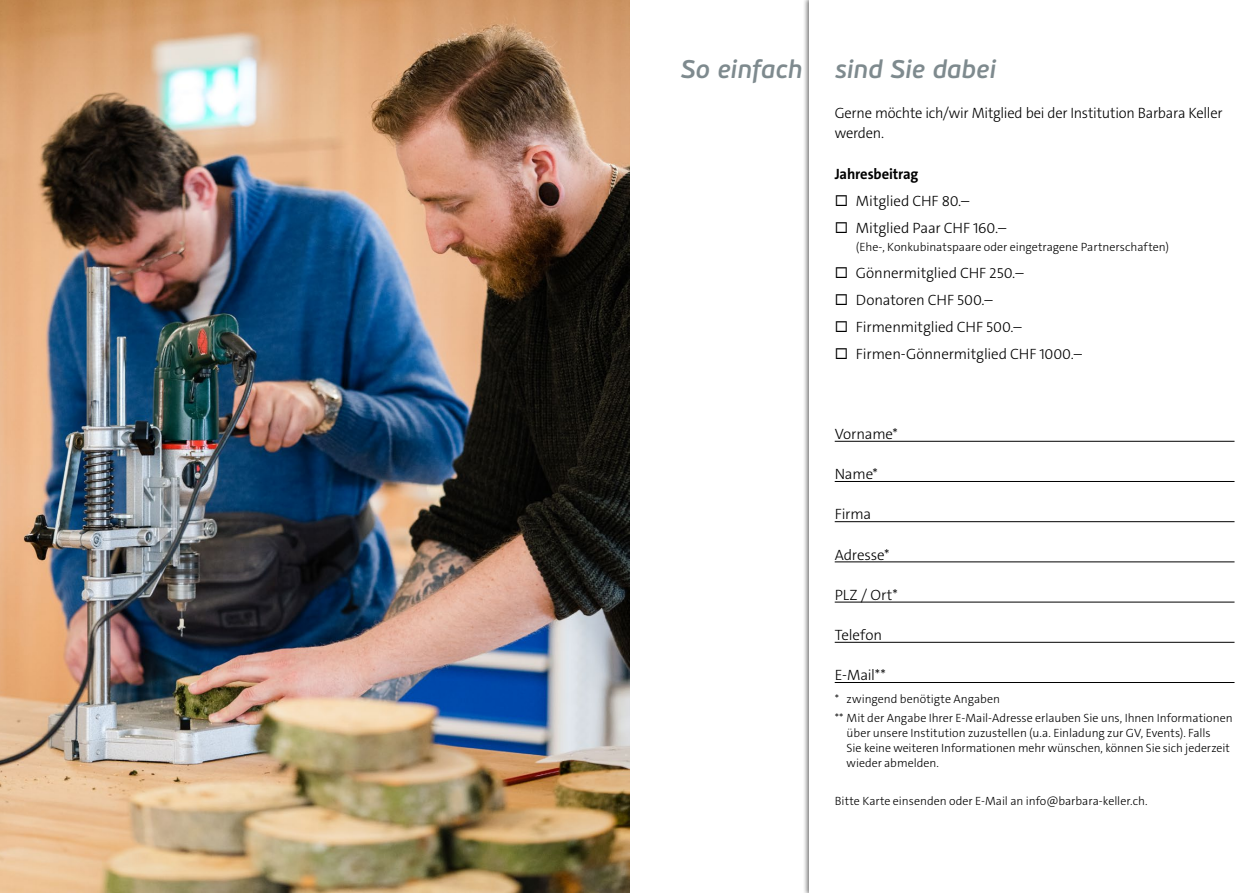
<style>
.page{position:relative;width:1259px;height:893px;background:#fff}
.page>*{position:absolute;margin:0;border:0;box-sizing:border-box;transform-origin:0 0}
.Zwischentitel{font:italic 600 25.5px "PF Beau Sans Pro";color:#7e8a8e}
.Lauftext{font:300 15px "The Sans C5";letter-spacing:-.005em;color:#000}
.Zwischentitel-2{font:300 15px/20.1px "The Sans C5";letter-spacing:-.015em;color:#000}
.Zwischentitel-3{font:700 15px "The Sans C5";letter-spacing:-.01em;color:#000}
.Lauftext-2{font:300 12px/15px "The Sans C5";color:#000}
</style>
<div class="page">
<img style="left:0;top:0;width:629px;height:893px">
<hr style="left:834px;top:441px;width:400px;height:1px;background:#000">
<hr style="left:834px;top:481px;width:400px;height:1px;background:#000">
<hr style="left:834px;top:521px;width:400px;height:1px;background:#000">
<hr style="left:834px;top:562px;width:400px;height:1px;background:#000">
<hr style="left:834px;top:602px;width:400px;height:1px;background:#000">
<hr style="left:834px;top:642px;width:400px;height:1px;background:#000">
<hr style="left:834px;top:682px;width:400px;height:1px;background:#000">
<p class="Zwischentitel" style="left:680px;top:54px;width:401px">So einfach werden Sie ein Mitglied</p>
<p class="Zwischentitel-2" style="left:834px;top:103px;width:389px">Gerne möchte ich/wir Mitglied bei der Institution Barbara Keller werden.</p>
<p class="Zwischentitel-3" style="left:834px;top:164px;width:85px">Jahresbeitrag</p>
<p class="Lauftext" style="left:834px;top:191px;width:136px">◻ Mitglied CHF 80.–</p>
<p class="Lauftext" style="left:834px;top:218px;width:173px">◻ Mitglied Paar CHF 160.–</p>
<p class="Lauftext-2" style="left:856px;top:239px;width:314px">(Ehe-, Konkubinatspaare oder eingetragene Partnerschaften)</p>
<p class="Lauftext" style="left:834px;top:263px;width:190px">◻ Gönnermitglied CHF 250.–</p>
<p class="Lauftext" style="left:834px;top:290px;width:160px">◻ Donatoren CHF 500.–</p>
<p class="Lauftext" style="left:834px;top:317px;width:189px">◻ Firmenmitglied CHF 500.–</p>
<p class="Lauftext" style="left:834px;top:344px;width:249px">◻ Firmen-Gönnermitglied CHF 1000.–</p>
<p class="Zwischentitel" style="left:834px;top:54px;width:163px">sind Sie dabei</p>
<p class="Zwischentitel-2" style="left:834px;top:424px;width:65px">Vorname*</p>
<p class="Zwischentitel-2" style="left:834px;top:464px;width:45px">Name*</p>
<p class="Zwischentitel-2" style="left:834px;top:504px;width:38px">Firma</p>
<p class="Zwischentitel-2" style="left:834px;top:545px;width:57px">Adresse*</p>
<p class="Zwischentitel-2" style="left:834px;top:585px;width:65px">PLZ / Ort*</p>
<p class="Zwischentitel-2" style="left:834px;top:625px;width:49px">Telefon</p>
<p class="Zwischentitel-2" style="left:834px;top:665px;width:53px">E-Mail**</p>
<p class="Lauftext-2" style="left:834px;top:691px;width:167px">* zwingend benötigte Angaben</p>
<p class="Lauftext-2" style="left:846px;top:710px;width:387px;text-indent:-12px">** Mit der Angabe Ihrer E-Mail-Adresse erlauben Sie uns, Ihnen Informationen über unsere Institution zuzustellen (u.a. Einladung zur GV, Events). Falls<br>Sie keine weiteren Informationen mehr wünschen, können Sie sich jederzeit wieder abmelden.</p>
<p class="Lauftext-2" style="left:834px;top:794px;width:314px">Bitte Karte einsenden oder E-Mail an info@barbara-keller.ch.</p>
</div>
